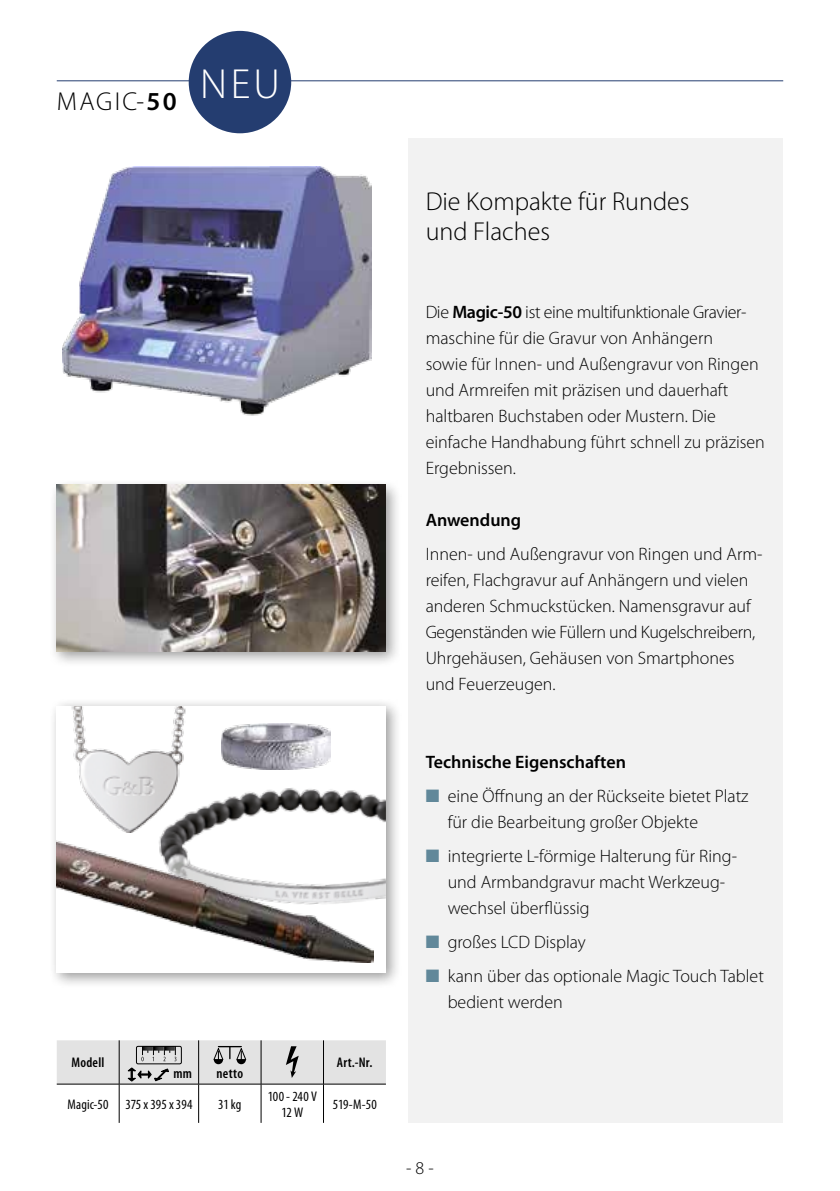
<style>
.page{position:relative;width:840px;height:1191px;background:#fff}
.page>*{position:absolute;margin:0;border:0;box-sizing:border-box;transform-origin:0 0}
.t1{font:300 42.2px "Myriad Pro";color:#fff}
.t2{font:300 26px/30px "Myriad Pro";color:#000}
.t3{font:300 18px/26px "Myriad Pro";color:#000}
.t4{font:600 18px "Myriad Pro";color:#000}
.t5{font:condensed 14px/16px "Myriad Pro";letter-spacing:.005em;color:#000;text-align:center}
.t6{font:600 condensed 14px "Myriad Pro";letter-spacing:.02em;color:#000}
.s1{font-weight:600}
.s2{color:#61889a}
</style>
<div class="page">
<hr style="left:57px;top:80px;width:725px;height:1px;background:#243d70">
<div style="left:49px;top:698px;width:353px;height:291px;background:#000;opacity:.4"></div>
<div style="left:57px;top:706px;width:329px;height:266px;background:#fff"></div>
<div style="left:49px;top:479px;width:353px;height:188px;background:#000;opacity:.4"></div>
<div style="left:408px;top:139px;width:374px;height:983px;background:#f2f2f2"></div>
<hr style="left:119px;top:1084px;width:1px;height:38px;background:#000">
<hr style="left:198px;top:1084px;width:1px;height:38px;background:#000">
<hr style="left:260px;top:1084px;width:1px;height:38px;background:#000">
<hr style="left:323px;top:1084px;width:1px;height:38px;background:#000">
<svg style="left:57px;top:1040px;width:329px;height:44px;background:#d2d2d2"></svg>
<div style="left:189px;top:31px;width:102px;height:102px;background:#243d70;border-radius:50%"></div>
<img style="left:62px;top:167px;width:309px;height:249px">
<img style="left:71px;top:706px;width:115px;height:82px">
<img style="left:57px;top:484px;width:329px;height:167px">
<img style="left:156px;top:776px;width:230px;height:124px">
<img style="left:221px;top:723px;width:109px;height:46px">
<img style="left:57px;top:788px;width:316px;height:174px">
<h2 class="t2" style="left:57px;top:87px;width:121px">MAGIC-<span class="s1">50</span></h2>
<h1 class="t1" style="left:200px;top:61px;width:81px">NEU</h1>
<p class="t6" style="left:71px;top:1054px;width:123px">Modell ↕↔↕mm</p>
<p class="t6" style="left:216px;top:1065px;width:28px">netto</p>
<p class="t6" style="left:337px;top:1054px;width:37px">Art.-Nr.</p>
<p class="t5" style="left:67px;top:1096px;width:126px">Magic-50 375 x 395 x 394</p>
<p class="t5" style="left:218px;top:1096px;width:25px">31 kg</p>
<p class="t5" style="left:267px;top:1088px;width:51px">100 - 240 V<br>12 W</p>
<p class="t5" style="left:332px;top:1096px;width:45px">519-M-50</p>
<h2 class="t2" style="left:425px;top:186px;width:265px">Die Kompakte für Rundes und Flaches</h2>
<p class="t3" style="left:425px;top:299px;width:340px">Die <span class="s1">Magic-50</span> ist eine multifunktionale Gravier&shy;maschine für die Gravur von Anhängern<br>sowie für Innen- und Außengravur von Ringen und Armreifen mit präzisen und dauerhaft haltbaren Buchstaben oder Mustern. Die einfache Handhabung führt schnell zu präzisen Ergebnissen.</p>
<p class="t4" style="left:425px;top:508px;width:97px">Anwendung</p>
<p class="t3" style="left:425px;top:541px;width:338px">Innen- und Außengravur von Ringen und Arm&shy;reifen, Flachgravur auf Anhängern und vielen anderen Schmuckstücken. Namensgravur auf Gegenständen wie Füllern und Kugelschreibern, Uhrgehäusen, Gehäusen von Smartphones und Feuerzeugen.</p>
<p class="t4" style="left:425px;top:750px;width:202px">Technische Eigenschaften</p>
<p class="t3" style="left:447px;top:783px;width:302px;text-indent:-22px"><span class="s2">■</span> eine Öffnung an der Rückseite bietet Platz für die Bearbeitung großer Objekte</p>
<p class="t3" style="left:447px;top:843px;width:291px;text-indent:-22px"><span class="s2">■</span> integrierte L-förmige Halterung für Ring&shy;und Armbandgravur macht Werkzeug&shy;wechsel überflüssig</p>
<p class="t3" style="left:425px;top:929px;width:162px"><span class="s2">■</span> großes LCD Display</p>
<p class="t3" style="left:447px;top:963px;width:317px;text-indent:-22px"><span class="s2">■</span> kann über das optionale Magic Touch Tablet bedient werden</p>
<p class="t3" style="left:406px;top:1155px;width:29px">- 8 -</p>
</div>
